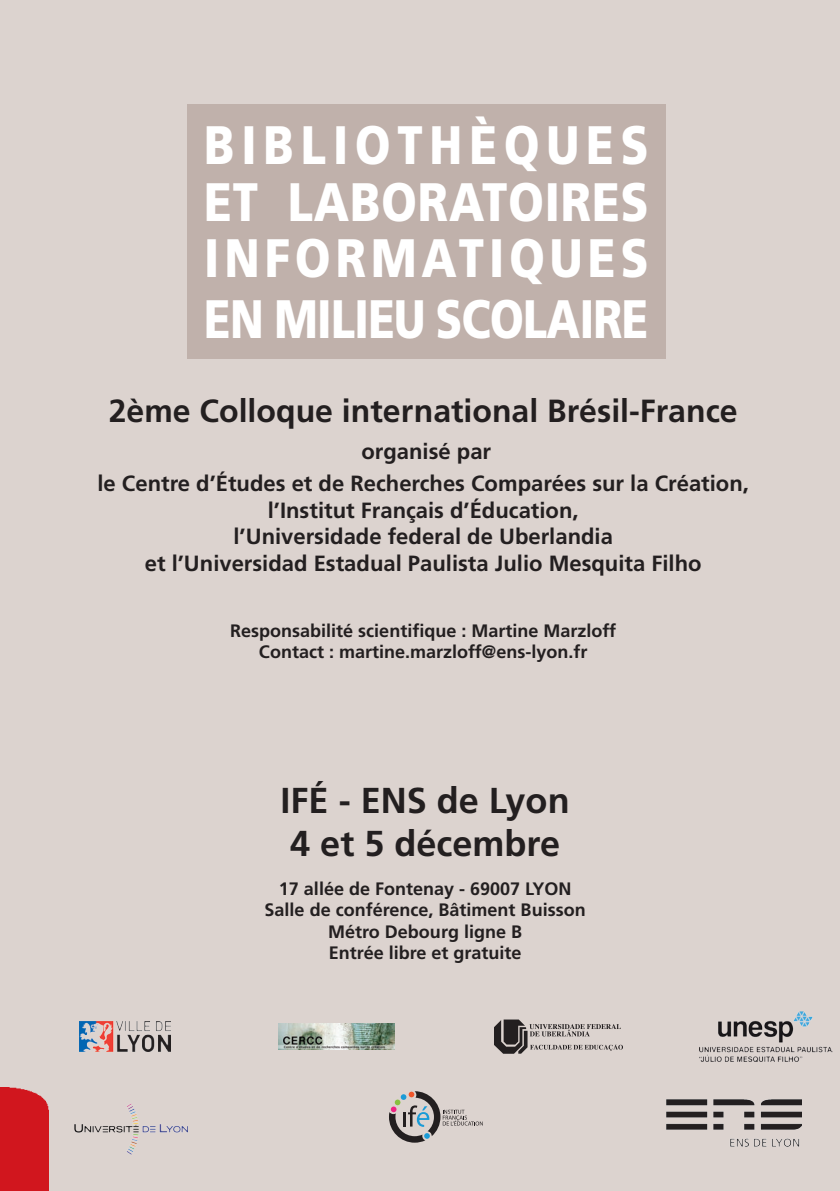
<style>
.page{position:relative;width:840px;height:1191px;background:#fff}
.page>*{position:absolute;margin:0;border:0;box-sizing:border-box;transform-origin:0 0}
.t1{font:900 54px "Frutiger";letter-spacing:-.015em;color:#fff;scale:.8 1}
.t2{font:900 54px "Frutiger";letter-spacing:.02em;color:#fff;scale:.84 1}
.t3{font:900 54px "Frutiger";letter-spacing:.15em;color:#fff;scale:.84 1}
.t4{font:900 54px "Frutiger";letter-spacing:.11em;color:#fff;scale:.84 1}
.t5{font:700 36px "Frutiger";color:#231f20}
.t6{font:700 32px "Frutiger";color:#231f20}
.t7{font:700 22px "Frutiger";color:#231f20}
.t8{font:700 18px "Frutiger";color:#231f20}
</style>
<div class="page">
<div style="left:0;top:0;width:839px;height:1191px;background:#dcd3cf"></div>
<div style="left:187px;top:104px;width:478px;height:255px;background:#c0b1ab"></div>
<img style="left:79px;top:1021px;width:92px;height:30px">
<img style="left:278px;top:1023px;width:116px;height:26px">
<img style="left:74px;top:1103px;width:113px;height:52px">
<svg style="left:494px;top:1019px;width:128px;height:34px"></svg>
<img style="left:699px;top:1012px;width:133px;height:49px">
<svg style="left:389px;top:1091px;width:93px;height:51px"></svg>
<img style="left:666px;top:1099px;width:135px;height:47px">
<div style="left:0;top:1087px;width:49px;height:104px;background:#d1161e"></div>
<p class="t3" style="left:204px;top:112px;width:530px">BIBLIOTHÈQUES</p>
<p class="t2" style="left:204px;top:169px;width:530px">ET LABORATOIRES</p>
<p class="t4" style="left:204px;top:226px;width:530px">INFORMATIQUES</p>
<p class="t1" style="left:204px;top:286px;width:556px">EN MILIEU SCOLAIRE</p>
<p class="t6" style="left:109px;top:391px;width:630px">2ème Colloque international Brésil-France</p>
<p class="t7" style="left:361px;top:439px;width:131px">organisé par</p>
<p class="t7" style="left:97px;top:471px;width:652px">le Centre d’Études et de Recherches Comparées sur la Création,</p>
<p class="t7" style="left:268px;top:497px;width:312px">l’Institut Français d’Éducation,</p>
<p class="t7" style="left:233px;top:523px;width:381px">l’Universidade federal de Uberlandia</p>
<p class="t7" style="left:145px;top:550px;width:558px">et l’Universidad Estadual Paulista Julio Mesquita Filho</p>
<p class="t8" style="left:230px;top:619px;width:387px">Responsabilité scientifique : Martine Marzloff</p>
<p class="t8" style="left:259px;top:641px;width:330px">Contact : martine.marzloff@ens-lyon.fr</p>
<p class="t5" style="left:280px;top:779px;width:290px">IFÉ - ENS de Lyon</p>
<p class="t5" style="left:290px;top:822px;width:271px">4 et 5 décembre</p>
<p class="t8" style="left:279px;top:877px;width:294px">17 allée de Fontenay - 69007 LYON</p>
<p class="t8" style="left:264px;top:899px;width:322px">Salle de conférence, Bâtiment Buisson</p>
<p class="t8" style="left:328px;top:921px;width:195px">Métro Debourg ligne B</p>
<p class="t8" style="left:328px;top:942px;width:194px">Entrée libre et gratuite</p>
</div>
